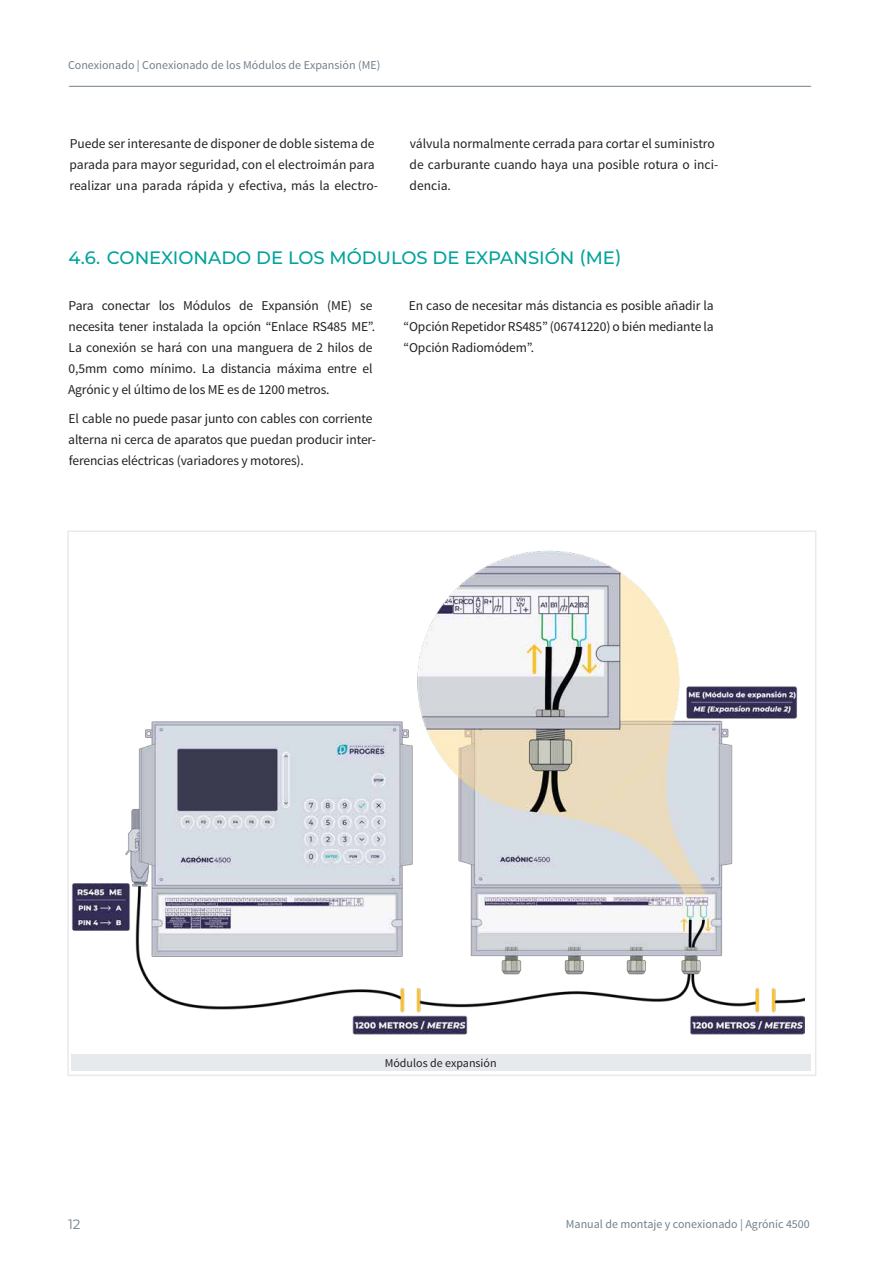
<style>
.page{position:relative;width:893px;height:1263px;background:#fff}
.page>*{position:absolute;margin:0;border:0;box-sizing:border-box;transform-origin:0 0}
.t1{font:500 18px "Montserrat";color:#00a39d}
.t2{font:13.5px/21px "Source Sans Pro";letter-spacing:-.01em;color:#231f20}
.t3{font:13.5px "Montserrat";color:#727f8a}
.t4{font:12px "Source Sans Pro";color:#727f8a}
.t5{font:12px "Source Sans Pro";color:#231f20}
</style>
<div class="page">
<hr style="left:69px;top:86px;width:742px;height:1px;background:#727f8a">
<div style="left:71px;top:1054px;width:739px;height:16px;background:#e6eaec"></div>
<img style="left:72px;top:550px;width:732px;height:485px">
<p class="t4" style="left:68px;top:57px;width:314px">Conexionado | Conexionado de los Módulos de Expansión (ME)</p>
<p class="t2" style="left:70px;top:134px;width:310px">Puede ser interesante de disponer de doble sistema de parada para mayor seguridad, con el electroimán para realizar una parada rápida y efectiva, más la electro-</p>
<p class="t2" style="left:410px;top:134px;width:310px">válvula normalmente cerrada para cortar el suministro de carburante cuando haya una posible rotura o inci&shy;dencia.</p>
<h1 class="t1" style="left:69px;top:245px;width:554px">4.6. CONEXIONADO DE LOS MÓDULOS DE EXPANSIÓN (ME)</h1>
<p class="t2" style="left:68px;top:295px;width:309px">Para conectar los Módulos de Expansión (ME) se necesita tener instalada la opción “Enlace RS485 ME”.<br>La conexión se hará con una manguera de 2 hilos de 0,5mm como mínimo. La distancia máxima entre el Agrónic y el último de los ME es de 1200 metros.</p>
<p class="t2" style="left:68px;top:408px;width:309px">El cable no puede pasar junto con cables con corriente alterna ni cerca de aparatos que puedan producir inter&shy;ferencias eléctricas (variadores y motores).</p>
<p class="t2" style="left:404px;top:295px;width:312px;text-align:justify;text-indent:5px">En caso de necesitar más distancia es posible añadir la “Opción Repetidor RS485” (06741220) o bién mediante la “Opción Radiomódem”.</p>
<p class="t5" style="left:385px;top:1056px;width:113px">Módulos de expansión</p>
<p class="t3" style="left:68px;top:1215px;width:14px">12</p>
<p class="t4" style="left:566px;top:1217px;width:245px">Manual de montaje y conexionado | Agrónic 4500</p>
</div>
